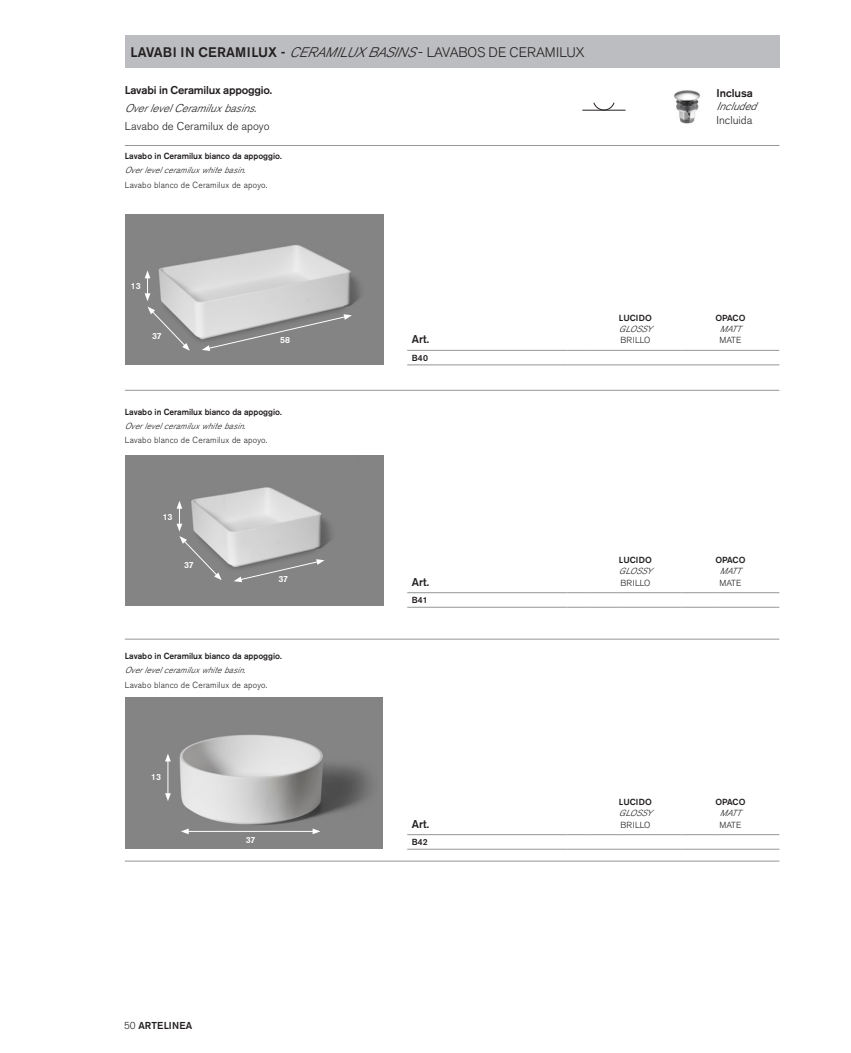
<style>
.page{position:relative;width:851px;height:1053px;background:#fff}
.page>*{position:absolute;margin:0;border:0;box-sizing:border-box;transform-origin:0 0}
.t1{font:300 13.75px "Akzidenz Grotesk BE";letter-spacing:-.02em;color:#231f20}
.t2{font:500 11.25px "Akzidenz Grotesk BE";letter-spacing:-.02em;color:#231f20}
.t3{font:italic 300 11.25px "Akzidenz Grotesk BE";color:#231f20}
.t4{font:300 11.25px "Akzidenz Grotesk BE";color:#231f20}
.t5{font:500 11.25px "Akzidenz Grotesk BE";color:#231f20}
.t6{font:500 10px "Akzidenz Grotesk BE";color:#231f20}
.t7{font:500 8.75px "Akzidenz Grotesk BE";color:#231f20;scale:.96 1}
.t8{font:300 8.75px "Akzidenz Grotesk BE";letter-spacing:.025em;color:#231f20;scale:.96 1}
.t9{font:italic 300 8.75px "Akzidenz Grotesk BE";color:#231f20;scale:.96 1}
.t10{font:500 8.75px "Akzidenz Grotesk BE";color:#231f20}
.t11{font:italic 300 8.75px "Akzidenz Grotesk BE";color:#231f20}
.t12{font:300 8.75px "Akzidenz Grotesk BE";letter-spacing:.025em;color:#231f20}
.t13{font:500 8.75px "Akzidenz Grotesk BE";letter-spacing:-.01em;color:#fff}
.s1{font-weight:500}
.s2{font-style:italic}
.s3{font-weight:300}
</style>
<div class="page">
<img style="left:125px;top:214px;width:258px;height:151px">
<img style="left:125px;top:697px;width:258px;height:151px">
<img style="left:125px;top:455px;width:258px;height:151px">
<svg style="left:234px;top:559px;width:90px;height:23px;background:#8f8f8f"></svg>
<hr style="left:187px;top:831px;width:127px;height:1px;background:#fff">
<svg style="left:181px;top:828px;width:8px;height:6px"></svg>
<svg style="left:312px;top:828px;width:8px;height:6px"></svg>
<svg style="left:202px;top:314px;width:150px;height:37px;background:#9b9b9b"></svg>
<svg style="left:176px;top:500px;width:46px;height:80px;background:#a4a4a4"></svg>
<hr style="left:168px;top:759px;width:1px;height:36px;background:#fff">
<svg style="left:165px;top:793px;width:6px;height:8px"></svg>
<svg style="left:165px;top:753px;width:6px;height:8px"></svg>
<svg style="left:145px;top:270px;width:45px;height:81px;background:#a6a6a6"></svg>
<img style="left:674px;top:90px;width:27px;height:34px">
<hr style="left:582px;top:110px;width:43px;height:1px;background:#231f20">
<svg style="left:593px;top:103px;width:21px;height:7px"></svg>
<div style="left:125px;top:35px;width:654px;height:33px;background:#bcbdc0"></div>
<hr style="left:125px;top:145px;width:654px;height:1px;background:#939598">
<hr style="left:125px;top:638px;width:654px;height:1px;background:#939598">
<hr style="left:125px;top:390px;width:654px;height:1px;background:#939598">
<hr style="left:125px;top:860px;width:654px;height:1px;background:#939598">
<hr style="left:407px;top:364px;width:160px;height:1px;background:#939598">
<svg style="left:567px;top:364px;width:22px;height:1px"></svg>
<hr style="left:589px;top:364px;width:32px;height:1px;background:#939598">
<hr style="left:621px;top:364px;width:60px;height:1px;background:#939598">
<hr style="left:681px;top:364px;width:33px;height:1px;background:#939598">
<hr style="left:714px;top:364px;width:65px;height:1px;background:#939598">
<hr style="left:407px;top:350px;width:160px;height:1px;background:#939598">
<svg style="left:567px;top:350px;width:22px;height:1px"></svg>
<hr style="left:589px;top:350px;width:32px;height:1px;background:#939598">
<hr style="left:621px;top:350px;width:60px;height:1px;background:#939598">
<hr style="left:681px;top:350px;width:33px;height:1px;background:#939598">
<hr style="left:714px;top:350px;width:65px;height:1px;background:#939598">
<hr style="left:407px;top:607px;width:160px;height:1px;background:#939598">
<svg style="left:567px;top:607px;width:22px;height:1px"></svg>
<hr style="left:589px;top:607px;width:32px;height:1px;background:#939598">
<hr style="left:621px;top:607px;width:60px;height:1px;background:#939598">
<hr style="left:681px;top:607px;width:33px;height:1px;background:#939598">
<hr style="left:714px;top:607px;width:65px;height:1px;background:#939598">
<hr style="left:407px;top:592px;width:160px;height:1px;background:#939598">
<svg style="left:567px;top:592px;width:22px;height:1px"></svg>
<hr style="left:589px;top:592px;width:32px;height:1px;background:#939598">
<hr style="left:621px;top:592px;width:60px;height:1px;background:#939598">
<hr style="left:681px;top:592px;width:33px;height:1px;background:#939598">
<hr style="left:714px;top:592px;width:65px;height:1px;background:#939598">
<hr style="left:407px;top:848px;width:160px;height:1px;background:#939598">
<svg style="left:567px;top:848px;width:22px;height:1px"></svg>
<hr style="left:589px;top:848px;width:32px;height:1px;background:#939598">
<hr style="left:621px;top:848px;width:60px;height:1px;background:#939598">
<hr style="left:681px;top:848px;width:33px;height:1px;background:#939598">
<hr style="left:714px;top:848px;width:65px;height:1px;background:#939598">
<hr style="left:407px;top:834px;width:160px;height:1px;background:#939598">
<svg style="left:567px;top:834px;width:22px;height:1px"></svg>
<hr style="left:589px;top:834px;width:32px;height:1px;background:#939598">
<hr style="left:621px;top:834px;width:60px;height:1px;background:#939598">
<hr style="left:681px;top:834px;width:33px;height:1px;background:#939598">
<hr style="left:714px;top:834px;width:65px;height:1px;background:#939598">
<p class="t1" style="left:131px;top:44px;width:455px"><span class="s1">LAVABI IN CERAMILUX -</span> <span class="s2">CERAMILUXBASINS</span>- LAVABOS DE CERAMILUX</p>
<p class="t2" style="left:125px;top:83px;width:149px">Lavabi in Ceramilux appoggio.</p>
<p class="t3" style="left:125px;top:101px;width:138px">OverlevelCeramiluxbasins.</p>
<p class="t4" style="left:125px;top:119px;width:146px">Lavabo de Ceramilux de apoyo</p>
<p class="t7" style="left:125px;top:151px;width:165px">Lavabo in Ceramilux bianco da appoggio.</p>
<p class="t9" style="left:125px;top:165px;width:131px">Overlevelceramiluxwhitebasin.</p>
<p class="t8" style="left:125px;top:180px;width:150px">Lavabo blanco de Ceramilux de apoyo.</p>
<p class="t13" style="left:131px;top:281px;width:11px">13</p>
<p class="t13" style="left:152px;top:330px;width:11px">37</p>
<p class="t13" style="left:280px;top:334px;width:12px">58</p>
<p class="t7" style="left:125px;top:406px;width:165px">Lavabo in Ceramilux bianco da appoggio.</p>
<p class="t9" style="left:125px;top:421px;width:131px">Overlevelceramiluxwhitebasin.</p>
<p class="t8" style="left:125px;top:435px;width:150px">Lavabo blanco de Ceramilux de apoyo.</p>
<p class="t13" style="left:163px;top:511px;width:11px">13</p>
<p class="t13" style="left:184px;top:559px;width:11px">37</p>
<p class="t13" style="left:278px;top:573px;width:11px">37</p>
<p class="t7" style="left:125px;top:651px;width:165px">Lavabo in Ceramilux bianco da appoggio.</p>
<p class="t9" style="left:125px;top:665px;width:131px">Overlevelceramiluxwhitebasin.</p>
<p class="t8" style="left:125px;top:679px;width:150px">Lavabo blanco de Ceramilux de apoyo.</p>
<p class="t13" style="left:151px;top:772px;width:11px">13</p>
<p class="t13" style="left:246px;top:834px;width:11px">37</p>
<p class="t2" style="left:412px;top:332px;width:19px">Art.</p>
<p class="t10" style="left:412px;top:352px;width:18px">B40</p>
<p class="t2" style="left:412px;top:574px;width:19px">Art.</p>
<p class="t10" style="left:412px;top:594px;width:17px">B41</p>
<p class="t2" style="left:412px;top:816px;width:19px">Art.</p>
<p class="t10" style="left:412px;top:836px;width:17px">B42</p>
<p class="t10" style="left:619px;top:312px;width:34px">LUCIDO</p>
<p class="t11" style="left:618px;top:324px;width:39px">GLOSSY</p>
<p class="t12" style="left:620px;top:335px;width:31px">BRILLO</p>
<p class="t10" style="left:619px;top:554px;width:34px">LUCIDO</p>
<p class="t11" style="left:618px;top:566px;width:39px">GLOSSY</p>
<p class="t12" style="left:620px;top:577px;width:31px">BRILLO</p>
<p class="t10" style="left:619px;top:796px;width:34px">LUCIDO</p>
<p class="t11" style="left:618px;top:808px;width:39px">GLOSSY</p>
<p class="t12" style="left:620px;top:819px;width:31px">BRILLO</p>
<p class="t5" style="left:716px;top:86px;width:38px">Inclusa</p>
<p class="t3" style="left:716px;top:100px;width:47px">Included</p>
<p class="t4" style="left:716px;top:114px;width:37px">Incluida</p>
<p class="t10" style="left:715px;top:312px;width:32px">OPACO</p>
<p class="t11" style="left:719px;top:324px;width:27px">MATT</p>
<p class="t12" style="left:719px;top:335px;width:23px">MATE</p>
<p class="t10" style="left:715px;top:554px;width:32px">OPACO</p>
<p class="t11" style="left:719px;top:566px;width:27px">MATT</p>
<p class="t12" style="left:719px;top:577px;width:23px">MATE</p>
<p class="t10" style="left:715px;top:796px;width:32px">OPACO</p>
<p class="t11" style="left:719px;top:808px;width:27px">MATT</p>
<p class="t12" style="left:719px;top:819px;width:23px">MATE</p>
<p class="t6" style="left:124px;top:1019px;width:70px"><span class="s3">50</span> ARTELINEA</p>
</div>
